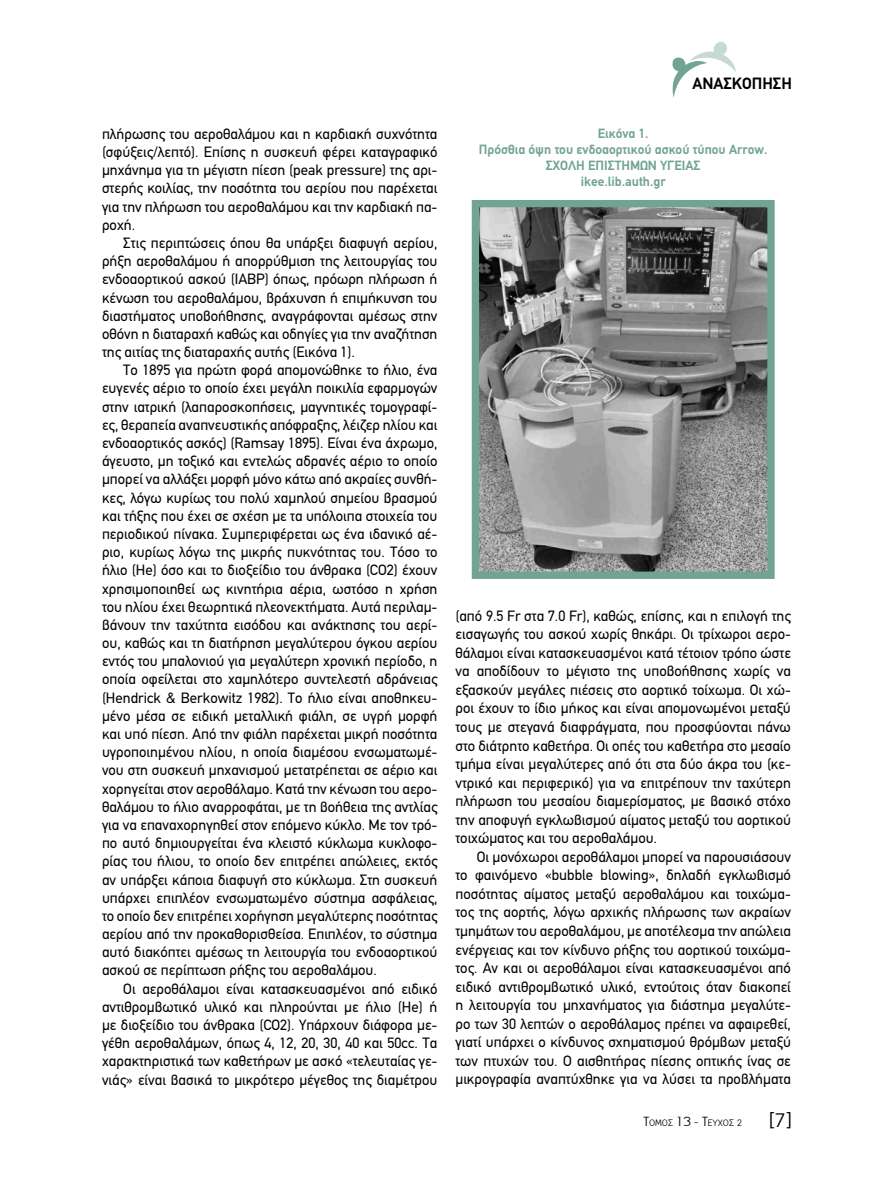
<style>
.page{position:relative;width:893px;height:1191px;background:#fff}
.page>*{position:absolute;margin:0;border:0;box-sizing:border-box;transform-origin:0 0}
.t1{font:700 16.5px "PF Din Text";color:#000}
.t2{font:15px/18.1px "PF Din Text";color:#000;text-align:justify}
.t3{font:700 13.5px/16.2px "PF Din Text";color:#72a492;text-align:center}
.t4{font:10.05px "PF Report";color:#000}
.s1{font-size:14.25px}
.s2{font-size:21px}
</style>
<div class="page">
<svg style="left:672px;top:41px;width:64px;height:57px"></svg>
<svg style="left:471px;top:200px;width:304px;height:379px;background:#878a89"></svg>
<p class="t2" style="left:102px;top:125px;width:337px">πλήρωσης του αεροθαλάµου και η καρδιακή συχνότητα (σφύξεις/λεπτό). Επίσης η συσκευή φέρει καταγραφικό µηχάνηµα για τη µέγιστη πίεση (peak pressure) της αρι&shy;στερής κοιλίας, την ποσότητα του αερίου που παρέχεται για την πλήρωση του αεροθαλάµου και την καρδιακή πα&shy;ροχή.</p>
<p class="t2" style="left:102px;top:234px;width:337px;text-indent:21px">Στις περιπτώσεις όπου θα υπάρξει διαφυγή αερίου, ρήξη αεροθαλάµου ή απορρύθµιση της λειτουργίας του ενδοαορτικού ασκού (IABP) όπως, πρόωρη πλήρωση ή κένωση του αεροθαλάµου, βράχυνση ή επιµήκυνση του διαστήµατος υποβοήθησης, αναγράφονται αµέσως στην οθόνη η διαταραχή καθώς και οδηγίες για την αναζήτηση της αιτίας της διαταραχής αυτής (Εικόνα 1).</p>
<p class="t2" style="left:102px;top:361px;width:337px;text-indent:21px">Το 1895 για πρώτη φορά αποµονώθηκε το ήλιο, ένα ευγενές αέριο το οποίο έχει µεγάλη ποικιλία εφαρµογών στην ιατρική (λαπαροσκοπήσεις, µαγνητικές τοµογραφί&shy;ες, θεραπεία αναπνευστικής απόφραξης, λέιζερ ηλίου και ενδοαορτικός ασκός) (Ramsay 1895). Είναι ένα άχρωµο, άγευστο, µη τοξικό και εντελώς αδρανές αέριο το οποίο µπορεί να αλλάξει µορφή µόνο κάτω από ακραίες συνθή&shy;κες, λόγω κυρίως του πολύ χαµηλού σηµείου βρασµού και τήξης που έχει σε σχέση µε τα υπόλοιπα στοιχεία του περιοδικού πίνακα. Συµπεριφέρεται ως ένα ιδανικό αέ&shy;ριο, κυρίως λόγω της µικρής πυκνότητας του. Τόσο το ήλιο (He) όσο και το διοξείδιο του άνθρακα (CΟ2) έχουν χρησιµοποιηθεί ως κινητήρια αέρια, ωστόσο η χρήση του ηλίου έχει θεωρητικά πλεονεκτήµατα. Αυτά περιλαµ&shy;βάνουν την ταχύτητα εισόδου και ανάκτησης του αερί&shy;ου, καθώς και τη διατήρηση µεγαλύτερου όγκου αερίου εντός του µπαλονιού για µεγαλύτερη χρονική περίοδο, η οποία οφείλεται στο χαµηλότερο συντελεστή αδράνειας (Hendrick &amp; Berkowitz 1982). Το ήλιο είναι αποθηκευ&shy;µένο µέσα σε ειδική µεταλλική φιάλη, σε υγρή µορφή και υπό πίεση. Από την φιάλη παρέχεται µικρή ποσότητα υγροποιηµένου ηλίου, η οποία διαµέσου ενσωµατωµέ&shy;νου στη συσκευή µηχανισµού µετατρέπεται σε αέριο και χορηγείται στον αεροθάλαµο. Κατά την κένωση του αερο&shy;θαλάµου το ήλιο αναρροφάται, µε τη βοήθεια της αντλίας για να επαναχορηγηθεί στον επόµενο κύκλο. Με τον τρό&shy;πο αυτό δηµιουργείται ένα κλειστό κύκλωµα κυκλοφο&shy;ρίας του ήλιου, το οποίο δεν επιτρέπει απώλειες, εκτός αν υπάρξει κάποια διαφυγή στο κύκλωµα. Στη συσκευή υπάρχει επιπλέον ενσωµατωµένο σύστηµα ασφάλειας, το οποίο δεν επιτρέπει χορήγηση µεγαλύτερης ποσότητας αερίου από την προκαθορισθείσα. Επιπλέον, το σύστηµα αυτό διακόπτει αµέσως τη λειτουργία του ενδοαορτικού ασκού σε περίπτωση ρήξης του αεροθαλάµου.</p>
<p class="t2" style="left:102px;top:979px;width:337px;text-indent:21px">Οι αεροθάλαµοι είναι κατασκευασµένοι από ειδικό αντιθροµβωτικό υλικό και πληρούνται µε ήλιο (He) ή µε διοξείδιο του άνθρακα (CΟ2). Υπάρχουν διάφορα µε&shy;γέθη αεροθαλάµων, όπως 4, 12, 20, 30, 40 και 50cc. Τα χαρακτηριστικά των καθετήρων µε ασκό «τελευταίας γε&shy;νιάς» είναι βασικά το µικρότερο µέγεθος της διαµέτρου</p>
<p class="t1" style="left:692px;top:74px;width:101px">ΑΝΑΣΚΟΠΗΣΗ</p>
<p class="t3" style="left:479px;top:125px;width:290px">Εικόνα 1.<br>Πρόσθια όψη του ενδοαορτικού ασκού τύπου Arrow.<br>ΣΧΟΛΗ ΕΠΙΣΤΗΜΩΝ ΥΓΕΙΑΣ<br>ikee.lib.auth.gr</p>
<p class="t2" style="left:455px;top:606px;width:337px;line-height:18.6px">(από 9.5 Fr στα 7.0 Fr), καθώς, επίσης, και η επιλογή της εισαγωγής του ασκού χωρίς θηκάρι. Οι τρίχωροι αερο&shy;θάλαµοι είναι κατασκευασµένοι κατά τέτοιον τρόπο ώστε να αποδίδουν το µέγιστο της υποβοήθησης χωρίς να εξασκούν µεγάλες πιέσεις στο αορτικό τοίχωµα. Οι χώ&shy;ροι έχουν το ίδιο µήκος και είναι αποµονωµένοι µεταξύ τους µε στεγανά διαφράγµατα, που προσφύονται πάνω στο διάτρητο καθετήρα. Οι οπές του καθετήρα στο µεσαίο τµήµα είναι µεγαλύτερες από ότι στα δύο άκρα του (κε&shy;ντρικό και περιφερικό) για να επιτρέπουν την ταχύτερη πλήρωση του µεσαίου διαµερίσµατος, µε βασικό στόχο την αποφυγή εγκλωβισµού αίµατος µεταξύ του αορτικού τοιχώµατος και του αεροθαλάµου.</p>
<p class="t2" style="left:455px;top:847px;width:337px;line-height:18.6px;text-indent:21px">Οι µονόχωροι αεροθάλαµοι µπορεί να παρουσιάσουν το φαινόµενο «bubble blowing», δηλαδή εγκλωβισµό ποσότητας αίµατος µεταξύ αεροθαλάµου και τοιχώµα&shy;τος της αορτής, λόγω αρχικής πλήρωσης των ακραίων τµηµάτων του αεροθαλάµου, µε αποτέλεσµα την απώλεια ενέργειας και τον κίνδυνο ρήξης του αορτικού τοιχώµα&shy;τος. Αν και οι αεροθάλαµοι είναι κατασκευασµένοι από ειδικό αντιθροµβωτικό υλικό, εντούτοις όταν διακοπεί η λειτουργία του µηχανήµατος για διάστηµα µεγαλύτε&shy;ρο των 30 λεπτών ο αεροθάλαµος πρέπει να αφαιρεθεί, γιατί υπάρχει ο κίνδυνος σχηµατισµού θρόµβων µεταξύ των πτυχών του. Ο αισθητήρας πίεσης οπτικής ίνας σε µικρογραφία αναπτύχθηκε για να λύσει τα προβλήµατα</p>
<p class="t4" style="left:643px;top:1118px;width:150px"><span class="s1">Τ</span>ΟΜΟΣ <span class="s1">13</span> - <span class="s1">Τ</span>ΕΥΧΟΣ 2 <span class="s2">[7]</span></p>
</div>
